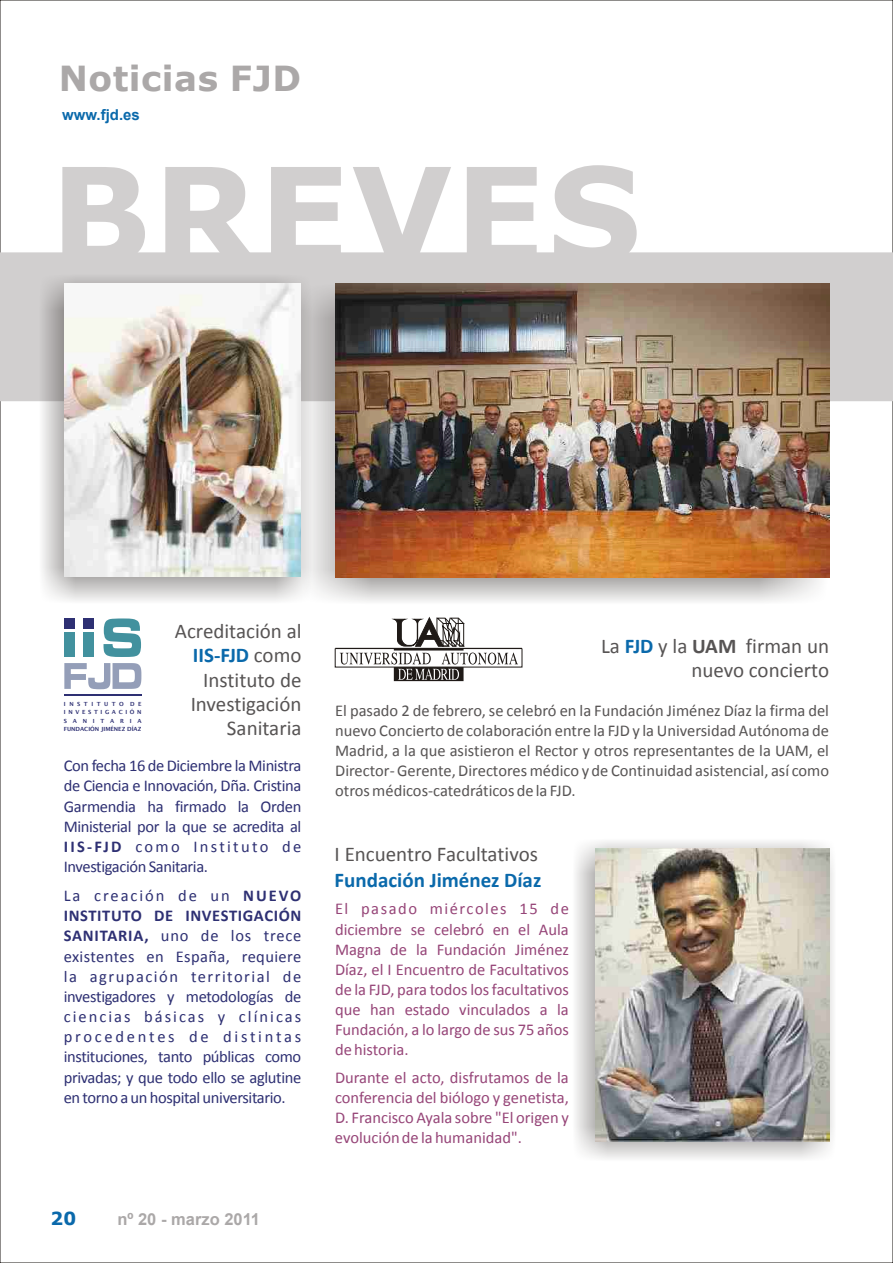
<style>
.page{position:relative;width:893px;height:1263px;background:#fff}
.page>*{position:absolute;margin:0;border:0;box-sizing:border-box;transform-origin:0 0}
.t1{font:700 132.75px "Verdana";letter-spacing:.015em;color:#d1cfcf}
.t2{font:700 34.5px "Verdana";letter-spacing:.015em;color:#aba8a8}
.t3{font:21px/24.3px "Calibri";color:#575454;text-align:right}
.t4{font:700 21px "Calibri";color:#0a69ab}
.t5{font:700 18px "Verdana";color:#0a69ab}
.t6{font:16.5px/20.1px "Calibri";letter-spacing:-.025em;color:#2e3073;text-align:justify}
.t7{font:16.5px/20.1px "Calibri";color:#964578;text-align:justify}
.t8{font:16.5px/20.1px "Calibri";color:#575454;text-align:justify}
.t9{font:700 16.5px "Arial";color:#aba8a8}
.t10{font:700 15px "Arial";color:#0a69ab}
.t11{font:5.7px/8.7px "Lucida Sans";letter-spacing:.47em;color:#2e3073;text-align:justify}
.t12{font:5.7px "Lucida Sans";color:#2e3073}
.s1{font-weight:700;color:#0a69ab}
.s2{font-weight:700}
</style>
<div class="page">
<div style="left:0;top:252px;width:893px;height:149px;background:#d1cfcf"></div>
<img style="left:311px;top:284px;width:518px;height:318px">
<img style="left:39px;top:278px;width:272px;height:323px">
<img style="left:64px;top:284px;width:237px;height:293px">
<div style="left:83px;top:632px;width:11px;height:25px;background:#42919e"></div>
<div style="left:83px;top:619px;width:11px;height:10px;background:#2e3073"></div>
<div style="left:64px;top:632px;width:11px;height:25px;background:#42919e"></div>
<div style="left:64px;top:619px;width:11px;height:10px;background:#2e3073"></div>
<hr style="left:64px;top:694px;width:77px;height:2px;background:#2e3073">
<svg style="left:104px;top:618px;width:37px;height:39px"></svg>
<svg style="left:64px;top:663px;width:77px;height:26px"></svg>
<img style="left:575px;top:841px;width:259px;height:318px">
<img style="left:596px;top:849px;width:233px;height:293px">
<img style="left:336px;top:284px;width:493px;height:293px">
<svg style="left:340px;top:617px;width:178px;height:64px"></svg>
<h2 class="t2" style="left:59px;top:65px;width:244px">Noticias FJD</h2>
<p class="t10" style="left:62px;top:109px;width:79px">www.fjd.es</p>
<h1 class="t1" style="left:50px;top:162px;width:593px">BREVES</h1>
<p class="t11" style="left:64px;top:699px;width:79px">INSTITUTO DE INVESTIGACIÓN SANITARIA</p>
<p class="t12" style="left:64px;top:727px;width:79px">FUNDACIÓN JIMÉNEZ DÍAZ</p>
<p class="t3" style="left:175px;top:620px;width:128px">Acreditación al<br><span class="s1">IIS-FJD</span> como<br>Instituto de<br>Investigación<br>Sanitaria</p>
<p class="t6" style="left:64px;top:757px;width:239px">Con fecha 16 de Diciembre la Ministra de Ciencia e Innovación, Dña. Cristina Garmendia ha firmado la Orden Ministerial por la que se acredita al <span class="s2">IIS-FJD</span> como Instituto de Investigación Sanitaria.</p>
<p class="t6" style="left:64px;top:887px;width:239px">La creación de un <span class="s2">NUEVO INSTITUTO DE INVESTIGACIÓN SANITARIA,</span> uno de los trece existentes en España, requiere la agrupación territorial de investigadores y metodologías de ciencias básicas y clínicas procedentes de distintas instituciones, tanto públicas como privadas; y que todo ello se aglutine en torno a un hospital universitario.</p>
<p class="t5" style="left:50px;top:1211px;width:27px">20</p>
<p class="t9" style="left:117px;top:1212px;width:144px">nº 20 - marzo 2011</p>
<p class="t3" style="left:601px;top:635px;width:229px">La <span class="s1">FJD</span> y la <span class="s2">UAM</span> firman un nuevo concierto</p>
<p class="t8" style="left:335px;top:702px;width:495px">El pasado 2 de febrero, se celebró en la Fundación Jiménez Díaz la firma del nuevo Concierto de colaboración entre la FJD y la Universidad Autónoma de Madrid, a la que asistieron el Rector y otros representantes de la UAM, el Director- Gerente, Directores médico y de Continuidad asistencial, así como otros médicos-catedráticos de la FJD.</p>
<p class="t3" style="left:335px;top:844px;width:205px">I Encuentro Facultativos</p>
<p class="t4" style="left:335px;top:871px;width:208px">Fundación Jiménez Díaz</p>
<p class="t7" style="left:335px;top:900px;width:235px">El pasado miércoles 15 de diciembre se celebró en el Aula Magna de la Fundación Jiménez Díaz, el I Encuentro de Facultativos de la FJD, para todos los facultativos que han estado vinculados a la Fundación, a lo largo de sus 75 años de historia.</p>
<p class="t7" style="left:335px;top:1068px;width:235px">Durante el acto, disfrutamos de la conferencia del biólogo y genetista, D. Francisco Ayala sobre "El origen y evolución de la humanidad".</p>
</div>
